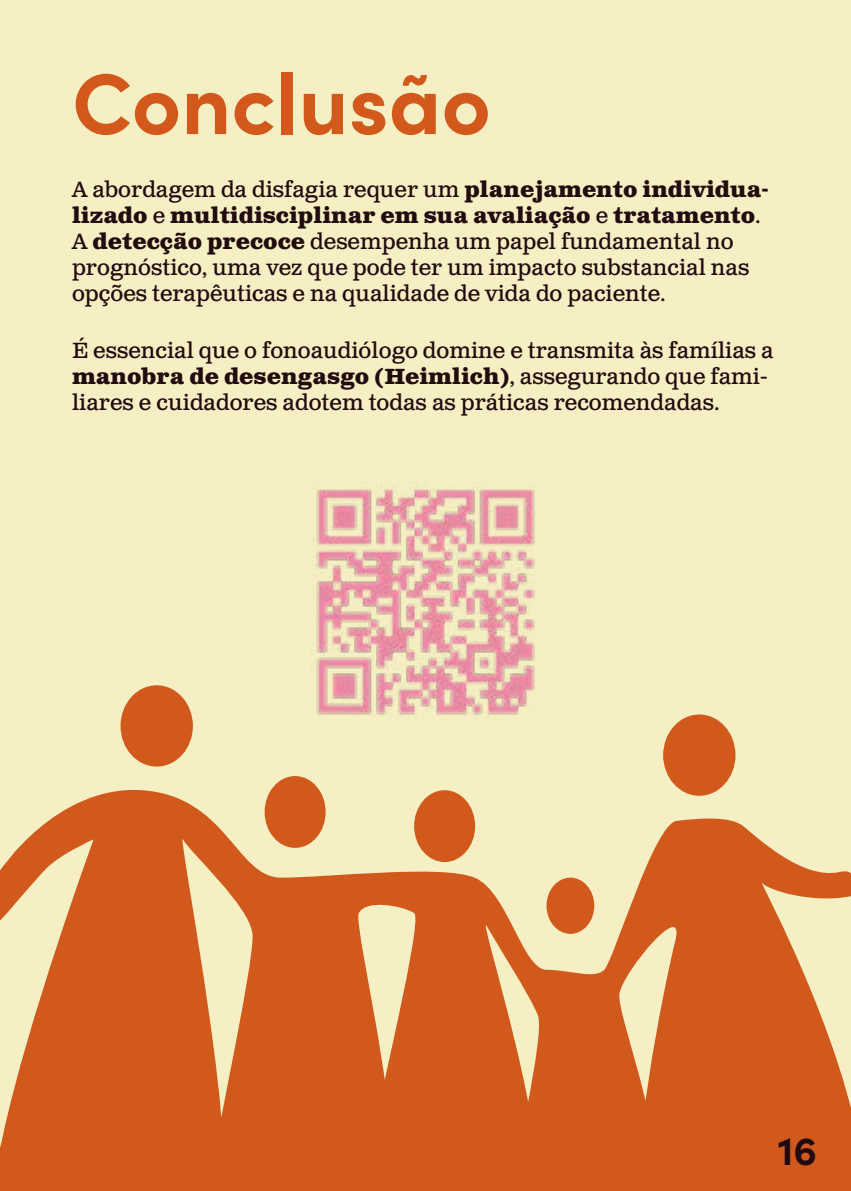
<style>
.page{position:relative;width:851px;height:1191px;background:#fff}
.page>*{position:absolute;margin:0;border:0;box-sizing:border-box;transform-origin:0 0}
.t1{font:700 86px "Sofia Pro";color:#d2591b}
.t2{font:700 40px "Sofia Pro";color:#210b0f}
.t3{font:22px/26px "Clarendon Text Pro";color:#210b0f}
.s1{font-weight:700}
</style>
<div class="page">
<div style="left:0;top:0;width:850px;height:1191px;background:#f5efc3"></div>
<svg style="left:0;top:784px;width:850px;height:407px;fill:#d2591c"></svg>
<img style="left:316px;top:482px;width:219px;height:233px">
<div style="left:120px;top:685px;width:73px;height:81px;background:#d2591c;border-radius:50%"></div>
<div style="left:264px;top:776px;width:61px;height:72px;background:#d2591c;border-radius:50%"></div>
<div style="left:414px;top:790px;width:61px;height:72px;background:#d2591c;border-radius:50%"></div>
<div style="left:663px;top:714px;width:72px;height:81px;background:#d2591c;border-radius:50%"></div>
<div style="left:546px;top:877px;width:48px;height:57px;background:#d2591c;border-radius:50%"></div>
<svg style="left:0;top:870px;width:19px;height:71px"></svg>
<h1 class="t1" style="left:72px;top:38px;width:420px">Conclusão</h1>
<p class="t3" style="left:72px;top:177px;width:698px">A abordagem da disfagia requer um <span class="s1">planejamento individua&shy;lizado</span> e <span class="s1">multidisciplinar em sua avaliação</span> e <span class="s1">tratamento</span>.<br>A <span class="s1">detecção precoce</span> desempenha um papel fundamental no prognóstico, uma vez que pode ter um impacto substancial nas opções terapêuticas e na qualidade de vida do paciente.</p>
<p class="t3" style="left:72px;top:338px;width:703px">É essencial que o fonoaudiólogo domine e transmita às famílias a <span class="s1">manobra de desengasgo (Heimlich)</span>, assegurando que fami&shy;liares e cuidadores adotem todas as práticas recomendadas.</p>
<h2 class="t2" style="left:777px;top:1120px;width:41px">16</h2>
</div>
